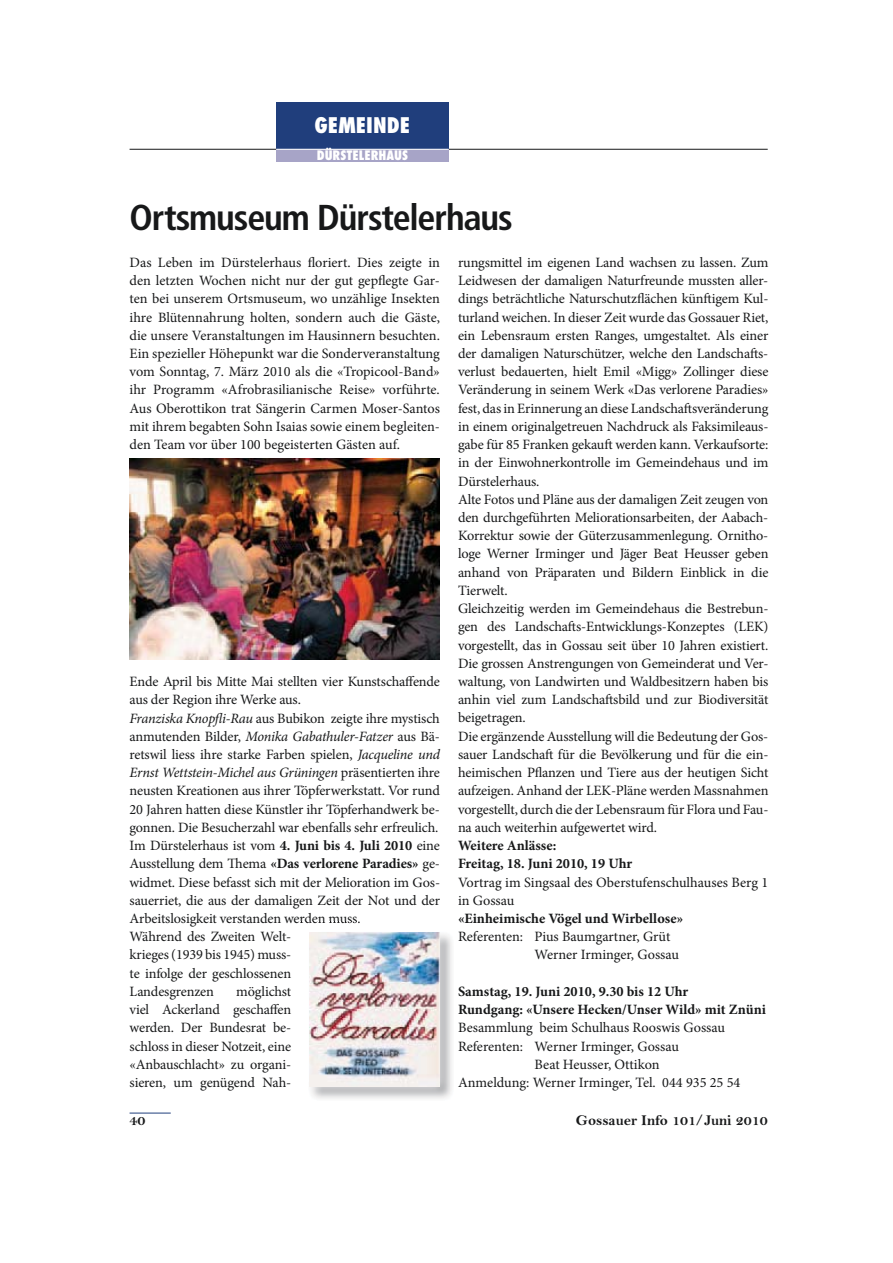
<style>
.page{position:relative;width:893px;height:1263px;background:#fff}
.page>*{position:absolute;margin:0;border:0;box-sizing:border-box;transform-origin:0 0}
.t1{font:700 condensed 36px "Frutiger";letter-spacing:-.03em;color:#171819}
.t2{font:800 condensed 21px "Futura";color:#fff}
.t3{font:15px "Bell MT Bold";color:#171819}
.t4{font:14.25px/18.3px "Minion Pro";letter-spacing:-.01em;color:#171819}
.t5{font:700 14.25px/18.1px "Minion Pro";color:#171819}
.t6{font:800 condensed 12.75px "Futura";color:#fff}
.s1{font-style:italic}
.s2{font-weight:700}
</style>
<div class="page">
<hr style="left:129px;top:149px;width:147px;height:1px;background:#171819">
<hr style="left:448px;top:149px;width:319px;height:1px;background:#171819">
<hr style="left:129px;top:1113px;width:42px;height:1px;background:#203e7c">
<div style="left:276px;top:102px;width:172px;height:47px;background:#203e7c"></div>
<div style="left:276px;top:149px;width:172px;height:13px;background:#a7a4c7"></div>
<hr style="left:276px;top:149px;width:172px;height:1px;background:#fff">
<img style="left:129px;top:459px;width:311px;height:200px">
<img style="left:314px;top:937px;width:138px;height:162px">
<img style="left:300px;top:922px;width:59px;height:2px">
<img style="left:311px;top:934px;width:138px;height:162px">
<img style="left:309px;top:932px;width:131px;height:155px">
<h2 class="t2" style="left:314px;top:117px;width:97px">GEMEINDE</h2>
<p class="t6" style="left:317px;top:150px;width:93px">DÜRSTELERHAUS</p>
<h1 class="t1" style="left:129px;top:203px;width:385px">Ortsmuseum Dürstelerhaus</h1>
<p class="t4" style="left:129px;top:254px;width:312px;text-align:justify">Das Leben im Dürstelerhaus floriert. Dies zeigte in den letzten Wochen nicht nur der gut gepflegte Gar&shy;ten bei unserem Ortsmuseum, wo unzählige Insekten ihre Blütennahrung holten, sondern auch die Gäste, die unsere Veranstaltungen im Hausinnern besuchten.<br>Ein spezieller Höhepunkt war die Sonderveranstaltung vom Sonntag, 7. März 2010 als die «Tropicool-Band» ihr Programm «Afrobrasilianische Reise» vorführte.<br>Aus Oberottikon trat Sängerin Carmen Moser-Santos mit ihrem begabten Sohn Isaias sowie einem begleiten&shy;den Team vor über 100 begeisterten Gästen auf.</p>
<p class="t4" style="left:129px;top:674px;width:312px">Ende April bis Mitte Mai stellten vier Kunstschaffende aus der Region ihre Werke aus.<br><span class="s1">Franziska Knopfli-Rau</span> aus Bubikon zeigte ihre mystisch anmutenden Bilder, <span class="s1">Monika Gabathuler-Fatzer</span> aus Bä&shy;retswil liess ihre starke Farben spielen, <span class="s1">Jacqueline und Ernst Wettstein-Michel aus Grüningen</span> präsentierten ihre neusten Kreationen aus ihrer Töpferwerkstatt. Vor rund 20 Jahren hatten diese Künstler ihr Töpferhandwerk be&shy;gonnen. Die Besucherzahl war ebenfalls sehr erfreulich.<br>Im Dürstelerhaus ist vom <span class="s2">4. Juni bis 4. Juli 2010</span> eine Ausstellung dem Thema <span class="s2">«Das verlorene Paradies»</span> ge&shy;widmet. Diese befasst sich mit der Melioration im Gos&shy;sauerriet, die aus der damaligen Zeit der Not und der Arbeitslosigkeit verstanden werden muss.<br>Während des Zweiten Welt-<br>krieges (1939 bis 1945) muss-<br>te infolge der geschlossenen<br>Landesgrenzen</p>
<p class="t4" style="left:130px;top:983px;width:163px;text-align:justify;text-indent:107px">möglichst viel Ackerland geschaffen werden. Der Bundesrat be&shy;schloss in dieser Notzeit, eine «Anbauschlacht» zu organi&shy;sieren, um genügend Nah-</p>
<p class="t4" style="left:458px;top:254px;width:312px">rungsmittel im eigenen Land wachsen zu lassen. Zum Leidwesen der damaligen Naturfreunde mussten aller&shy;dings beträchtliche Naturschutzflächen künftigem Kul&shy;turland weichen. In dieser Zeit wurde das Gossauer Riet, ein Lebensraum ersten Ranges, umgestaltet. Als einer der damaligen Naturschützer, welche den Landschafts&shy;verlust bedauerten, hielt Emil «Migg» Zollinger diese Veränderung in seinem Werk «Das verlorene Paradies» fest, das in Erinnerung an diese Landschaftsveränderung in einem originalgetreuen Nachdruck als Faksimileaus&shy;gabe für 85 Franken gekauft werden kann. Verkaufsorte: in der Einwohnerkontrolle im Gemeindehaus und im Dürstelerhaus.<br>Alte Fotos und Pläne aus der damaligen Zeit zeugen von den durchgeführten Meliorationsarbeiten, der Aabach-Korrektur sowie der Güterzusammenlegung. Ornitho&shy;loge Werner Irminger und Jäger Beat Heusser geben anhand von Präparaten und Bildern Einblick in die Tierwelt.<br>Gleichzeitig werden im Gemeindehaus die Bestrebun&shy;gen des Landschafts-Entwicklungs-Konzeptes (LEK) vorgestellt, das in Gossau seit über 10 Jahren existiert.<br>Die grossen Anstrengungen von Gemeinderat und Ver&shy;waltung, von Landwirten und Waldbesitzern haben bis anhin viel zum Landschaftsbild und zur Biodiversität beigetragen.<br>Die ergänzende Ausstellung will die Bedeutung der Gos&shy;sauer Landschaft für die Bevölkerung und für die ein&shy;heimischen Pflanzen und Tiere aus der heutigen Sicht aufzeigen. Anhand der LEK-Pläne werden Massnahmen vorgestellt, durch die der Lebensraum für Flora und Fau&shy;na auch weiterhin aufgewertet wird.</p>
<p class="t5" style="left:458px;top:838px;width:176px">Weitere Anlässe:<br>Freitag, 18. Juni 2010, 19 Uhr</p>
<p class="t4" style="left:458px;top:874px;width:312px">Vortrag im Singsaal des Oberstufenschulhauses Berg 1 in Gossau</p>
<p class="t5" style="left:458px;top:911px;width:227px">«Einheimische Vögel und Wirbellose»</p>
<p class="t4" style="left:534px;top:929px;width:146px;text-indent:-77px">Referenten: Pius Baumgartner, Grüt<br>Werner Irminger, Gossau</p>
<p class="t5" style="left:458px;top:983px;width:309px">Samstag, 19. Juni 2010, 9.30 bis 12 Uhr<br>Rundgang: «Unsere Hecken/Unser Wild» mit Znüni</p>
<p class="t4" style="left:458px;top:1020px;width:268px">Besammlung beim Schulhaus Rooswis Gossau</p>
<p class="t4" style="left:458px;top:1038px;width:222px">Referenten: Werner Irminger, Gossau</p>
<p class="t4" style="left:534px;top:1056px;width:126px">Beat Heusser, Ottikon</p>
<p class="t4" style="left:458px;top:1074px;width:284px">Anmeldung: Werner Irminger, Tel. 044 935 25 54</p>
<p class="t3" style="left:129px;top:1111px;width:17px">40</p>
<p class="t3" style="left:575px;top:1111px;width:193px">Gossauer Info 101/Juni 2010</p>
</div>
